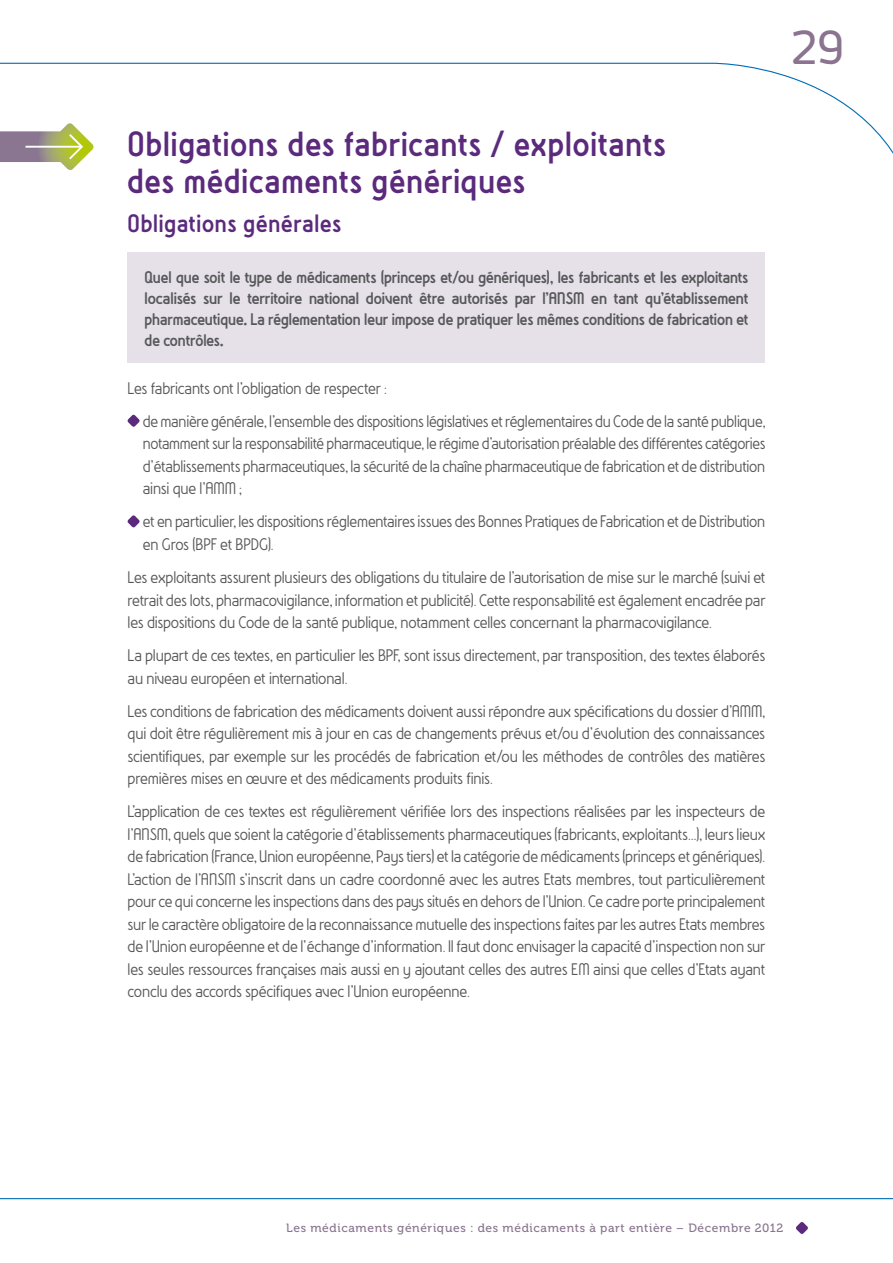
<style>
.page{position:relative;width:893px;height:1263px;background:#fff}
.page>*{position:absolute;margin:0;border:0;box-sizing:border-box;transform-origin:0 0}
.t1{font:500 45px "New June";color:#8a7490}
.t2{font:700 37.5px/37.5px "Wasabi";letter-spacing:.03em;color:#5b2a7d}
.t3{font:700 27px "Wasabi";letter-spacing:.03em;color:#5b2a7d}
.t4{font:18px/22.5px "Wasabi";letter-spacing:-.01em;color:#58585a;text-align:justify}
.t5{font:700 18px/21px "Wasabi";letter-spacing:-.005em;color:#58585a;text-align:justify}
.t6{font:12px "Museo 500";letter-spacing:.05em;color:#8a7490}
</style>
<div class="page">
<svg style="left:0;top:62px;width:893px;height:215px"></svg>
<svg style="left:796px;top:1222px;width:12px;height:12px"></svg>
<svg style="left:0;top:1198px;width:893px;height:2px;background:#6facd5"></svg>
<div style="left:128px;top:252px;width:637px;height:111px;background:#e6e1e9"></div>
<svg style="left:127px;top:414px;width:13px;height:13px"></svg>
<svg style="left:127px;top:515px;width:13px;height:13px"></svg>
<svg style="left:0;top:123px;width:95px;height:49px"></svg>
<hr style="left:26px;top:146px;width:56px;height:2px;background:#fff">
<h2 class="t2" style="left:128px;top:124px;width:540px">Obligations des fabricants / exploitants des médicaments génériques</h2>
<h3 class="t3" style="left:128px;top:207px;width:215px">Obligations générales</h3>
<p class="t5" style="left:145px;top:266px;width:605px">Quel que soit le type de médicaments (princeps et/ou génériques), les fabricants et les exploitants localisés sur le territoire national doivent être autorisés par l’ANSM en tant qu’établissement pharmaceutique. La réglementation leur impose de pratiquer les mêmes conditions de fabrication et de contrôles.</p>
<p class="t4" style="left:143px;top:371px;width:624px;line-height:33.2px;text-indent:-15px">Les fabricants ont l’obligation de respecter :<br>de manière générale, l’ensemble des dispositions législatives et réglementaires du Code de la santé publique,</p>
<p class="t4" style="left:143px;top:432px;width:624px">notamment sur la responsabilité pharmaceutique, le régime d’autorisation préalable des différentes catégories d’établissements pharmaceutiques, la sécurité de la chaîne pharmaceutique de fabrication et de distribution ainsi que l’AMM ;</p>
<p class="t4" style="left:143px;top:510px;width:624px">et en particulier, les dispositions réglementaires issues des Bonnes Pratiques de Fabrication et de Distribution en Gros (BPF et BPDG).</p>
<p class="t4" style="left:128px;top:566px;width:639px">Les exploitants assurent plusieurs des obligations du titulaire de l’autorisation de mise sur le marché (suivi et retrait des lots, pharmacovigilance, information et publicité). Cette responsabilité est également encadrée par les dispositions du Code de la santé publique, notamment celles concernant la pharmacovigilance.</p>
<p class="t4" style="left:128px;top:644px;width:639px">La plupart de ces textes, en particulier les BPF, sont issus directement, par transposition, des textes élaborés au niveau européen et international.</p>
<p class="t4" style="left:128px;top:700px;width:639px">Les conditions de fabrication des médicaments doivent aussi répondre aux spécifications du dossier d’AMM, qui doit être régulièrement mis à jour en cas de changements prévus et/ou d’évolution des connaissances scientifiques, par exemple sur les procédés de fabrication et/ou les méthodes de contrôles des matières premières mises en œuvre et des médicaments produits finis.</p>
<p class="t4" style="left:128px;top:800px;width:639px">L’application de ces textes est régulièrement vérifiée lors des inspections réalisées par les inspecteurs de l’ANSM, quels que soient la catégorie d’établissements pharmaceutiques (fabricants, exploitants…), leurs lieux de fabrication (France, Union européenne, Pays tiers) et la catégorie de médicaments (princeps et génériques).<br>L’action de l’ANSM s’inscrit dans un cadre coordonné avec les autres Etats membres, tout particulièrement pour ce qui concerne les inspections dans des pays situés en dehors de l’Union. Ce cadre porte principalement sur le caractère obligatoire de la reconnaissance mutuelle des inspections faites par les autres Etats membres de l’Union européenne et de l’échange d’information. Il faut donc envisager la capacité d’inspection non sur les seules ressources françaises mais aussi en y ajoutant celles des autres EM ainsi que celles d’Etats ayant conclu des accords spécifiques avec l’Union européenne.</p>
<h1 class="t1" style="left:791px;top:21px;width:55px">29</h1>
<p class="t6" style="left:286px;top:1222px;width:499px">Les médicaments génériques : des médicaments à part entière – Décembre 2012</p>
</div>
